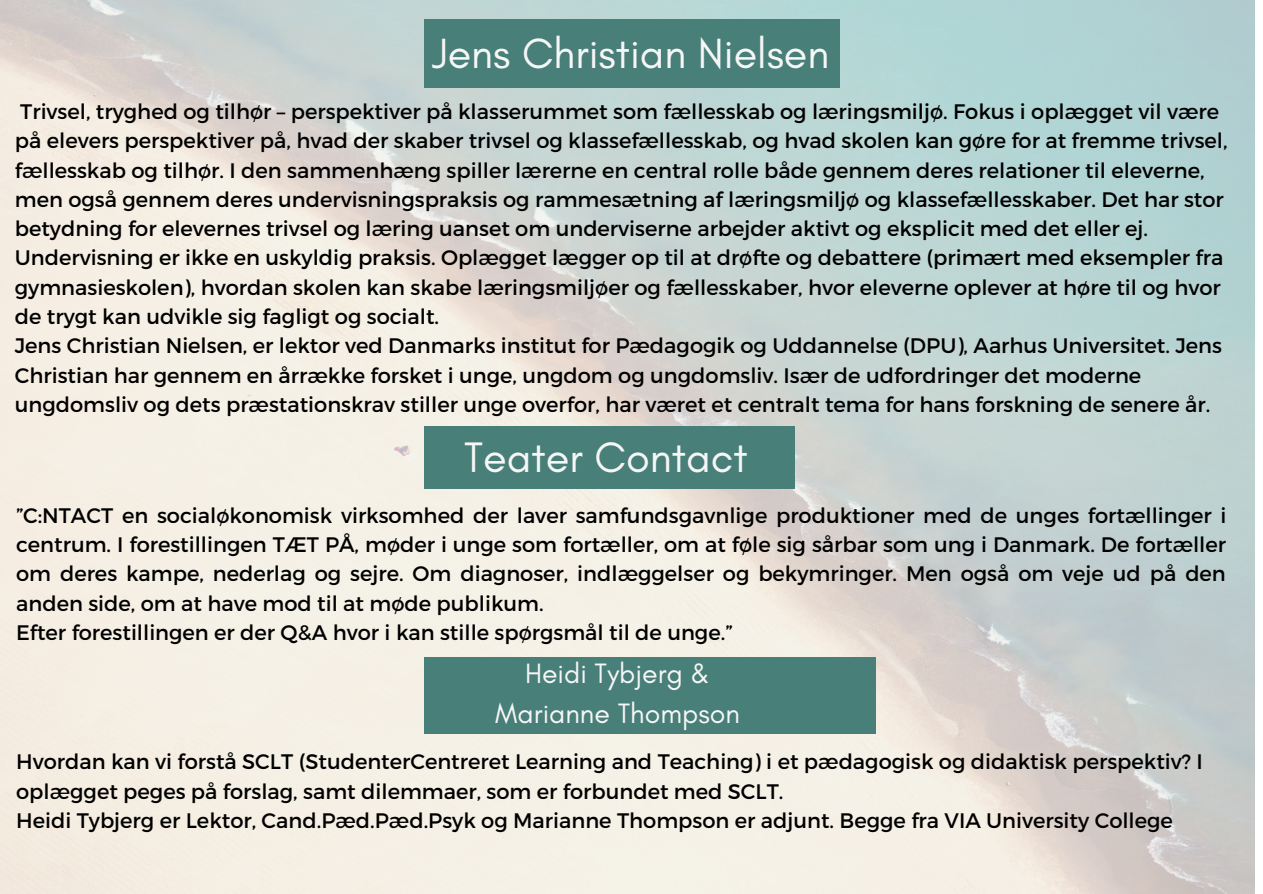
<style>
.page{position:relative;width:1263px;height:894px;background:#fff}
.page>*{position:absolute;margin:0;border:0;box-sizing:border-box;transform-origin:0 0}
.t1{font:43.35px "Glacial Indifference";color:#f6f6f6}
.t2{font:43.05px "Glacial Indifference";color:#f6f6f6}
.t3{font:28.5px/39.3px "Glacial Indifference";color:#f6f6f6;text-align:center}
.t4{font:21px/29.2px "Montserrat";color:#000}
</style>
<div class="page">
<img style="left:0;top:0;width:1254px;height:893px">
<div style="left:424px;top:19px;width:415px;height:69px;background:#487f79"></div>
<div style="left:424px;top:427px;width:370px;height:61px;background:#487f79"></div>
<div style="left:424px;top:657px;width:451px;height:76px;background:#487f79"></div>
<h2 class="t2" style="left:432px;top:27px;width:399px">Jens Christian Nielsen</h2>
<p class="t4" style="left:15px;top:96px;width:1214px">Trivsel, tryghed og tilhør – perspektiver på klasserummet som fællesskab og læringsmiljø. Fokus i oplægget vil være på elevers perspektiver på, hvad der skaber trivsel og klassefællesskab, og hvad skolen kan gøre for at fremme trivsel, fællesskab og tilhør. I den sammenhæng spiller lærerne en central rolle både gennem deres relationer til eleverne, men også gennem deres undervisningspraksis og rammesætning af læringsmiljø og klassefællesskaber. Det har stor betydning for elevernes trivsel og læring uanset om underviserne arbejder aktivt og eksplicit med det eller ej.<br>Undervisning er ikke en uskyldig praksis. Oplægget lægger op til at drøfte og debattere (primært med eksempler fra gymnasieskolen), hvordan skolen kan skabe læringsmiljøer og fællesskaber, hvor eleverne oplever at høre til og hvor de trygt kan udvikle sig fagligt og socialt.<br>Jens Christian Nielsen, er lektor ved Danmarks institut for Pædagogik og Uddannelse (DPU), Aarhus Universitet. Jens Christian har gennem en årrække forsket i unge, ungdom og ungdomsliv. Især de udfordringer det moderne ungdomsliv og dets præstationskrav stiller unge overfor, har været et centralt tema for hans forskning de senere år.</p>
<h1 class="t1" style="left:464px;top:431px;width:285px">Teater Contact</h1>
<p class="t4" style="left:16px;top:499px;width:1212px">”C:NTACT en socialøkonomisk virksomhed der laver samfundsgavnlige produktioner med de unges fortællinger i centrum. I forestillingen TÆT PÅ, møder i unge som fortæller, om at føle sig sårbar som ung i Danmark. De fortæller om deres kampe, nederlag og sejre. Om diagnoser, indlæggelser og bekymringer. Men også om veje ud på den anden side, om at have mod til at møde publikum.<br>Efter forestillingen er der Q&amp;A hvor i kan stille spørgsmål til de unge.”</p>
<h3 class="t3" style="left:495px;top:653px;width:246px">Heidi Tybjerg &amp;<br>Marianne Thompson</h3>
<p class="t4" style="left:16px;top:745px;width:1188px">Hvordan kan vi forstå SCLT (StudenterCentreret Learning and Teaching) i et pædagogisk og didaktisk perspektiv? I oplægget peges på forslag, samt dilemmaer, som er forbundet med SCLT.<br>Heidi Tybjerg er Lektor, Cand.Pæd.Pæd.Psyk og Marianne Thompson er adjunt. Begge fra VIA University College</p>
</div>
